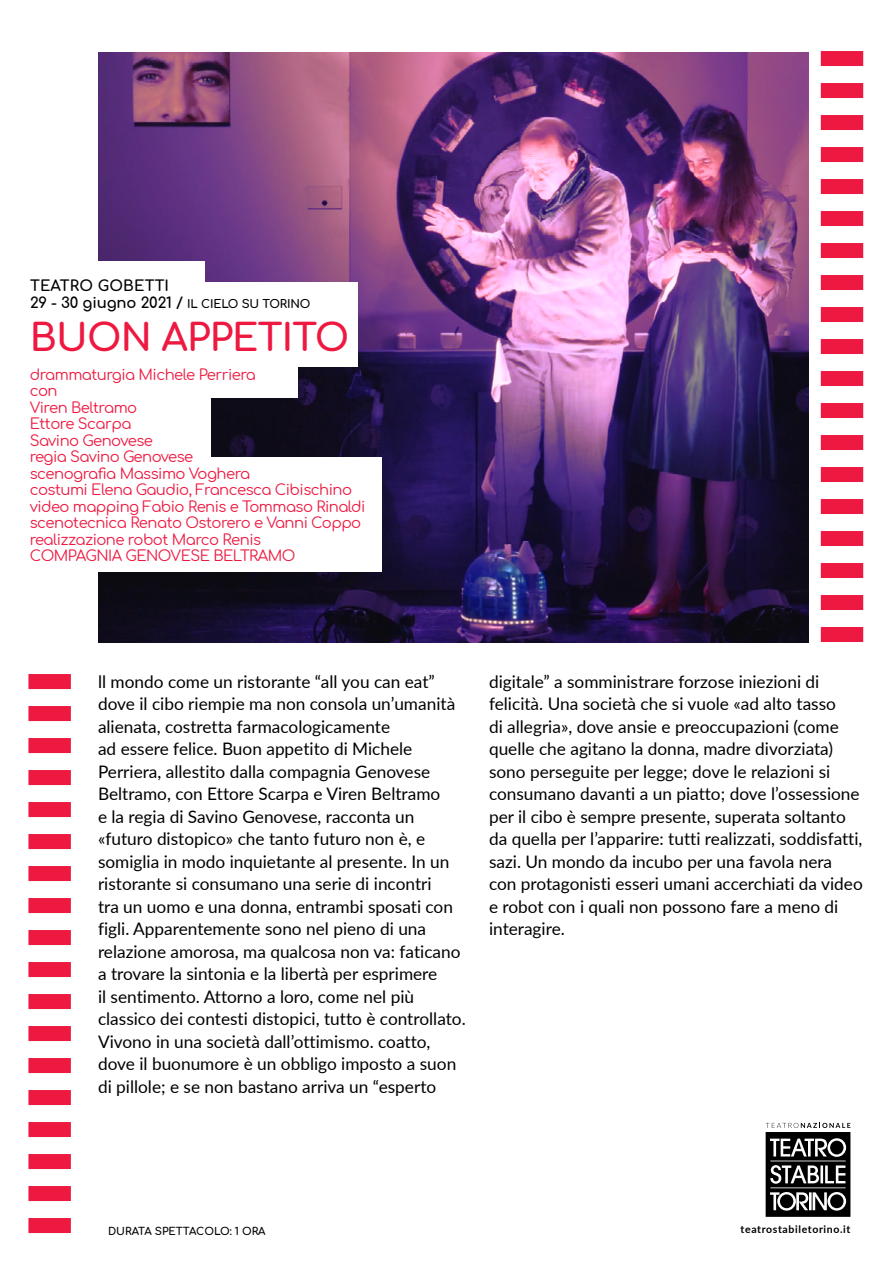
<style>
.page{position:relative;width:893px;height:1263px;background:#fff}
.page>*{position:absolute;margin:0;border:0;box-sizing:border-box;transform-origin:0 0}
.t1{font:700 37.5px "Comfortaa";letter-spacing:-.02em;color:#ed1941}
.t2{font:17.25px/22.5px "Lato";color:#000}
.t3{font:14.85px/16.5px "Comfortaa";letter-spacing:-.035em;color:#ed1941}
.t4{font:700 14.85px/16.5px "Comfortaa";letter-spacing:-.01em;color:#000}
.t5{font:700 11.55px "Comfortaa";color:#000}
.t6{font:700 10.5px "Lato";letter-spacing:.06em;color:#000}
.t7{font:700 10.5px "Comfortaa";color:#000}
.s1{font-size:11.55px}
</style>
<div class="page">
<img style="left:98px;top:52px;width:710px;height:590px">
<div style="left:0;top:261px;width:204px;height:122px;background:#fff"></div>
<div style="left:766px;top:1132px;width:84px;height:85px;background:#000"></div>
<svg style="left:770px;top:1138px;width:76px;height:72px"></svg>
<svg style="left:766px;top:1123px;width:84px;height:5px"></svg>
<div style="left:0;top:355px;width:297px;height:43px;background:#fff"></div>
<div style="left:0;top:383px;width:210px;height:104px;background:#fff"></div>
<div style="left:0;top:457px;width:382px;height:115px;background:#fff"></div>
<div style="left:0;top:283px;width:357px;height:84px;background:#fff"></div>
<div style="left:821px;top:51px;width:42px;height:15px;background:#ed1941"></div>
<div style="left:821px;top:275px;width:42px;height:15px;background:#ed1941"></div>
<div style="left:821px;top:499px;width:42px;height:15px;background:#ed1941"></div>
<div style="left:821px;top:83px;width:42px;height:15px;background:#ed1941"></div>
<div style="left:821px;top:307px;width:42px;height:15px;background:#ed1941"></div>
<div style="left:821px;top:531px;width:42px;height:15px;background:#ed1941"></div>
<div style="left:821px;top:115px;width:42px;height:15px;background:#ed1941"></div>
<div style="left:821px;top:339px;width:42px;height:15px;background:#ed1941"></div>
<div style="left:821px;top:563px;width:42px;height:15px;background:#ed1941"></div>
<div style="left:821px;top:147px;width:42px;height:15px;background:#ed1941"></div>
<div style="left:821px;top:371px;width:42px;height:15px;background:#ed1941"></div>
<div style="left:821px;top:595px;width:42px;height:15px;background:#ed1941"></div>
<div style="left:821px;top:179px;width:42px;height:15px;background:#ed1941"></div>
<div style="left:821px;top:403px;width:42px;height:15px;background:#ed1941"></div>
<div style="left:821px;top:627px;width:42px;height:15px;background:#ed1941"></div>
<div style="left:821px;top:211px;width:42px;height:15px;background:#ed1941"></div>
<div style="left:821px;top:435px;width:42px;height:15px;background:#ed1941"></div>
<div style="left:821px;top:243px;width:42px;height:15px;background:#ed1941"></div>
<div style="left:821px;top:467px;width:42px;height:15px;background:#ed1941"></div>
<div style="left:28px;top:866px;width:43px;height:15px;background:#ed1941"></div>
<div style="left:28px;top:1090px;width:43px;height:15px;background:#ed1941"></div>
<div style="left:28px;top:674px;width:43px;height:15px;background:#ed1941"></div>
<div style="left:28px;top:898px;width:43px;height:15px;background:#ed1941"></div>
<div style="left:28px;top:1122px;width:43px;height:15px;background:#ed1941"></div>
<div style="left:28px;top:706px;width:43px;height:15px;background:#ed1941"></div>
<div style="left:28px;top:930px;width:43px;height:15px;background:#ed1941"></div>
<div style="left:28px;top:1154px;width:43px;height:15px;background:#ed1941"></div>
<div style="left:28px;top:738px;width:43px;height:15px;background:#ed1941"></div>
<div style="left:28px;top:962px;width:43px;height:15px;background:#ed1941"></div>
<div style="left:28px;top:1186px;width:43px;height:15px;background:#ed1941"></div>
<div style="left:28px;top:770px;width:43px;height:15px;background:#ed1941"></div>
<div style="left:28px;top:994px;width:43px;height:15px;background:#ed1941"></div>
<div style="left:28px;top:1218px;width:43px;height:15px;background:#ed1941"></div>
<div style="left:28px;top:802px;width:43px;height:15px;background:#ed1941"></div>
<div style="left:28px;top:1026px;width:43px;height:15px;background:#ed1941"></div>
<div style="left:28px;top:834px;width:43px;height:15px;background:#ed1941"></div>
<div style="left:28px;top:1058px;width:43px;height:15px;background:#ed1941"></div>
<p class="t4" style="left:30px;top:275px;width:12px">TEATRO</p>
<p class="t4" style="left:98px;top:275px;width:47px">GOBETT</p>
<p class="t4" style="left:30px;top:275px;width:193px;text-indent:135px">I<br>29 - 30 GIUGNO 2021 / <span class="s1">IL CIELO</span></p>
<p class="t5" style="left:242px;top:293px;width:30px">SU TOR</p>
<p class="t5" style="left:287px;top:293px;width:24px">INO</p>
<h1 class="t1" style="left:30px;top:302px;width:321px">BUON APPETITO</h1>
<p class="t3" style="left:30px;top:364px;width:337px">drammaturgia Michele Perriera<br>con<br>Viren Beltramo<br>Ettore Scarpa<br>Savino Genovese<br>regia Savino Genovese<br>scenografia Massimo Voghera<br>costumi Elena Gaudio, Francesca Cibischino video mapping Fabio Renis e Tommaso Rinaldi scenotecnica Renato Ostorero e Vanni Coppo realizzazione robot Marco Renis<br>Comp</p>
<p class="t3" style="left:76px;top:546px;width:94px">agnia Genovese</p>
<p class="t3" style="left:213px;top:546px;width:69px">Beltramo</p>
<p class="t2" style="left:98px;top:670px;width:369px">ll mondo come un ristorante “all you can eat” dove il cibo riempie ma non consola un’umanità alienata, costretta farmacologicamente<br>ad essere felice. Buon appetito di Michele Perriera, allestito dalla compagnia Genovese Beltramo, con Ettore Scarpa e Viren Beltramo<br>e la regia di Savino Genovese, racconta un «futuro distopico» che tanto futuro non è, e somiglia in modo inquietante al presente. In un ristorante si consumano una serie di incontri<br>tra un uomo e una donna, entrambi sposati con figli. Apparentemente sono nel pieno di una relazione amorosa, ma qualcosa non va: faticano a trovare la sintonia e la libertà per esprimere<br>il sentimento. Attorno a loro, come nel più classico dei contesti distopici, tutto è controllato.<br>Vivono in una società dall’ottimismo. coatto, dove il buonumore è un obbligo imposto a suon di pillole; e se non bastano arriva un “esperto</p>
<p class="t2" style="left:489px;top:669px;width:375px">digitale” a somministrare forzose iniezioni di felicità. Una società che si vuole «ad alto tasso<br>di allegria», dove ansie e preoccupazioni (come quelle che agitano la donna, madre divorziata) sono perseguite per legge; dove le relazioni si consumano davanti a un piatto; dove l’ossessione per il cibo è sempre presente, superata soltanto da quella per l’apparire: tutti realizzati, soddisfatti, sazi. Un mondo da incubo per una favola nera con protagonisti esseri umani accerchiati da video e robot con i quali non possono fare a meno di interagire.</p>
<p class="t7" style="left:108px;top:1221px;width:159px">DURATA SPETTACOLO: 1 ORA</p>
<p class="t6" style="left:741px;top:1221px;width:111px">teatrostabiletorino.it</p>
</div>
